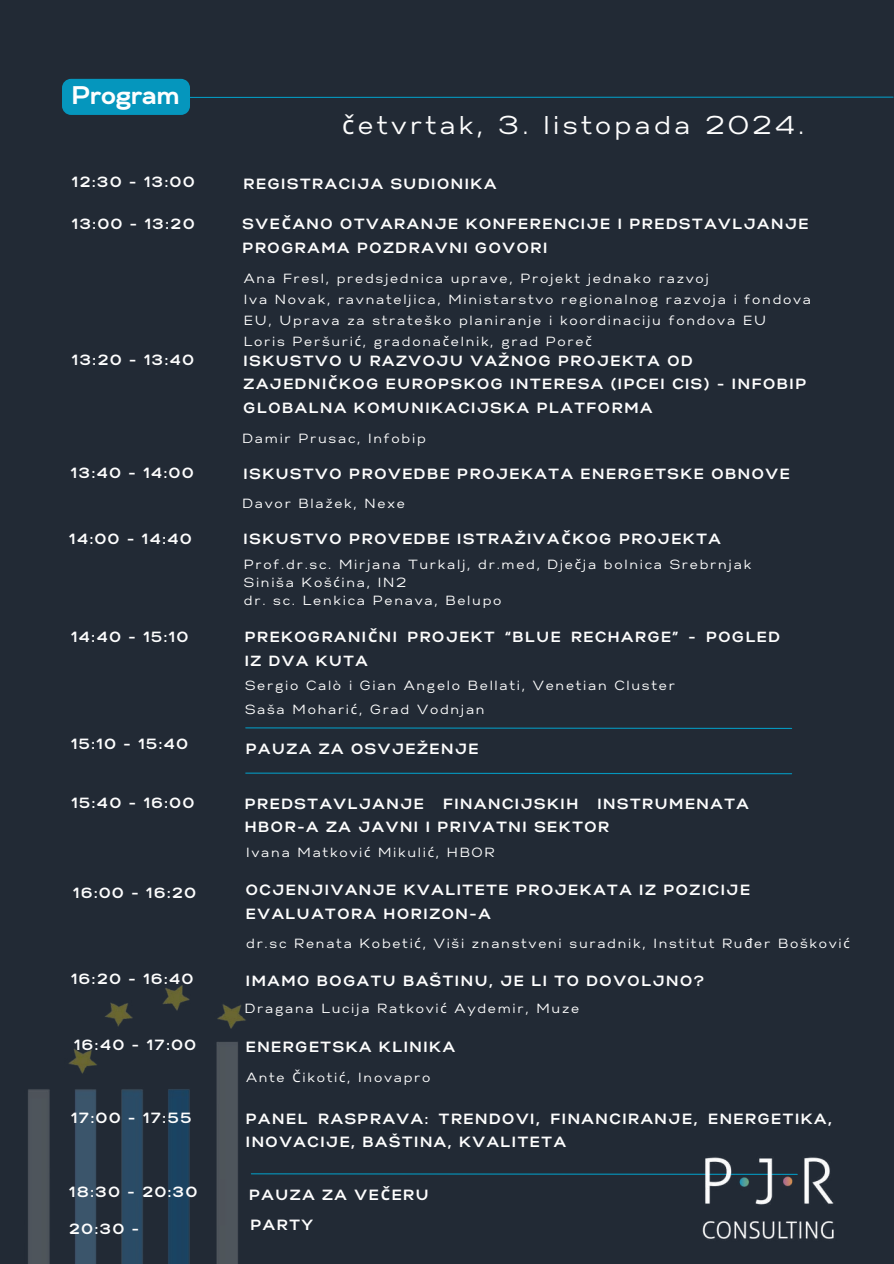
<style>
.page{position:relative;width:894px;height:1264px;background:#fff}
.page>*{position:absolute;margin:0;border:0;box-sizing:border-box;transform-origin:0 0}
.t1{font:25.65px "Gabriel Sans";letter-spacing:.13em;color:#fefefe}
.t2{font:700 25.5px "Gabriel Sans";color:#fefefe}
.t3{font:700 14.85px "Gabriel Sans";letter-spacing:.13em;color:#fefefe}
.t4{font:700 14.7px/23.7px "Gabriel Sans";letter-spacing:.13em;color:#fefefe}
.t5{font:13.2px/21px "Gabriel Sans";letter-spacing:.13em;color:#fff}
.s1{font-family:"Noto Sans"}
</style>
<div class="page">
<div style="left:0;top:0;width:893px;height:1263px;background:#222a35"></div>
<div style="left:62px;top:79px;width:128px;height:36px;background:#0596bd"></div>
<hr style="left:187px;top:97px;width:705px;height:1px;background:#0596bd">
<img style="left:28px;top:985px;width:218px;height:278px">
<svg style="left:245px;top:727px;width:547px;height:2px"></svg>
<svg style="left:245px;top:772px;width:547px;height:2px"></svg>
<svg style="left:251px;top:1173px;width:449px;height:2px"></svg>
<img style="left:700px;top:1157px;width:134px;height:82px">
<h2 class="t2" style="left:72px;top:84px;width:109px">Program</h2>
<h1 class="t1" style="left:342px;top:114px;width:463px"><span class="s1">č</span>etvrtak, 3. listopada 2024.</h1>
<p class="t3" style="left:72px;top:175px;width:124px">12:30 - 13:00</p>
<p class="t3" style="left:72px;top:217px;width:124px">13:00 - 13:20</p>
<p class="t3" style="left:244px;top:177px;width:254px">REGISTRACIJA SUDIONIKA</p>
<p class="t4" style="left:243px;top:213px;width:567px">SVE<span class="s1">Č</span>ANO OTVARANJE KONFERENCIJE I PREDSTAVLJANJE<br>PROGRAMA POZDRAVNI GOVORI</p>
<p class="t5" style="left:244px;top:268px;width:568px">Ana Fresl, predsjednica uprave, Projekt jednako razvoj<br>Iva Novak, ravnateljica, Ministarstvo regionalnog razvoja i fondova EU, Uprava za strateško planiranje i koordinaciju fondova EU<br>Loris Peršuri<span class="s1">ć</span>, gradona<span class="s1">č</span>elnik, grad Pore<span class="s1">č</span></p>
<p class="t4" style="left:72px;top:349px;width:123px">13:20 - 13:40</p>
<p class="t4" style="left:244px;top:349px;width:563px">ISKUSTVO U RAZVOJU VAŽNOG PROJEKTA OD<br>ZAJEDNI<span class="s1">Č</span>KOG EUROPSKOG INTERESA (IPCEI CIS) - INFOBIP<br>GLOBALNA KOMUNIKACIJSKA PLATFORMA</p>
<p class="t5" style="left:243px;top:429px;width:184px">Damir Prusac, Infobip</p>
<p class="t4" style="left:71px;top:462px;width:124px">13:40 - 14:00</p>
<p class="t4" style="left:244px;top:462px;width:547px">ISKUSTVO PROVEDBE PROJEKATA ENERGETSKE OBNOVE</p>
<p class="t5" style="left:243px;top:494px;width:163px">Davor Blažek, Nexe</p>
<p class="t4" style="left:70px;top:527px;width:124px">14:00 - 14:40</p>
<p class="t4" style="left:244px;top:528px;width:478px">ISKUSTVO PROVEDBE ISTRAŽIVA<span class="s1">Č</span>KOG PROJEKTA</p>
<p class="t5" style="left:244px;top:556px;width:508px;line-height:17.7px">Prof.dr.sc. Mirjana Turkalj, dr.med, Dje<span class="s1">č</span>ja bolnica Srebrnjak<br>Siniša Koš<span class="s1">ć</span>ina, IN2<br>dr. sc. Lenkica Penava, Belupo</p>
<p class="t4" style="left:71px;top:625px;width:118px">14:40 - 15:10</p>
<p class="t4" style="left:245px;top:626px;width:536px">PREKOGRANI<span class="s1">Č</span>NI PROJEKT “BLUE RECHARGE” - POGLED<br>IZ DVA KUTA</p>
<p class="t5" style="left:245px;top:676px;width:431px">Sergio Calò i Gian Angelo Bellati, Venetian Cluster</p>
<p class="t5" style="left:245px;top:699px;width:241px">Saša Mohari<span class="s1">ć</span>, Grad Vodnjan</p>
<p class="t3" style="left:71px;top:737px;width:118px">15:10 - 15:40</p>
<p class="t3" style="left:246px;top:742px;width:234px">PAUZA ZA OSVJEŽENJE</p>
<p class="t4" style="left:72px;top:792px;width:124px">15:40 - 16:00</p>
<p class="t4" style="left:245px;top:792px;width:180px">PREDSTAVLJANJE</p>
<p class="t4" style="left:443px;top:792px;width:136px">FINANCIJSKIH</p>
<p class="t4" style="left:245px;top:792px;width:505px;text-indent:352px">INSTRUMENATA<br>HBOR-A ZA JAVNI I PRIVATNI SEKTOR</p>
<p class="t5" style="left:246px;top:842px;width:250px">Ivana Matkovi<span class="s1">ć</span> Mikuli<span class="s1">ć</span>, HBOR</p>
<p class="t4" style="left:74px;top:881px;width:124px">16:00 - 16:20</p>
<p class="t4" style="left:246px;top:879px;width:505px">OCJENJIVANJE KVALITETE PROJEKATA IZ POZICIJE<br>EVALUATORA HORIZON-A</p>
<p class="t5" style="left:246px;top:933px;width:605px">dr.sc Renata Kobeti<span class="s1">ć</span>, Viši znanstveni suradnik, Institut Ru<span class="s1">đ</span>er Boškovi<span class="s1">ć</span></p>
<p class="t4" style="left:71px;top:968px;width:123px">16:20 - 16:40</p>
<p class="t4" style="left:246px;top:970px;width:459px">IMAMO BOGATU BAŠTINU, JE LI TO DOVOLJNO?</p>
<p class="t5" style="left:245px;top:998px;width:335px">Dragana Lucija Ratkovi<span class="s1">ć</span> Aydemir, Muze</p>
<p class="t4" style="left:74px;top:1033px;width:123px">16:40 - 17:00</p>
<p class="t4" style="left:246px;top:1036px;width:210px">ENERGETSKA KLINIKA</p>
<p class="t4" style="left:71px;top:1106px;width:121px">17:00 - 17:55</p>
<p class="t5" style="left:246px;top:1067px;width:186px">Ante <span class="s1">Č</span>ikoti<span class="s1">ć</span>, Inovapro</p>
<p class="t4" style="left:246px;top:1107px;width:587px">PANEL RASPRAVA: TRENDOVI, FINANCIRANJE, ENERGETIKA,<br>INOVACIJE, BAŠTINA, KVALITETA</p>
<p class="t4" style="left:70px;top:1180px;width:129px">18:30 - 20:30</p>
<p class="t3" style="left:249px;top:1187px;width:181px">PAUZA ZA VE<span class="s1">Č</span>ERU</p>
<p class="t4" style="left:70px;top:1217px;width:71px">20:30 -</p>
<p class="t3" style="left:251px;top:1218px;width:64px">PARTY</p>
</div>
